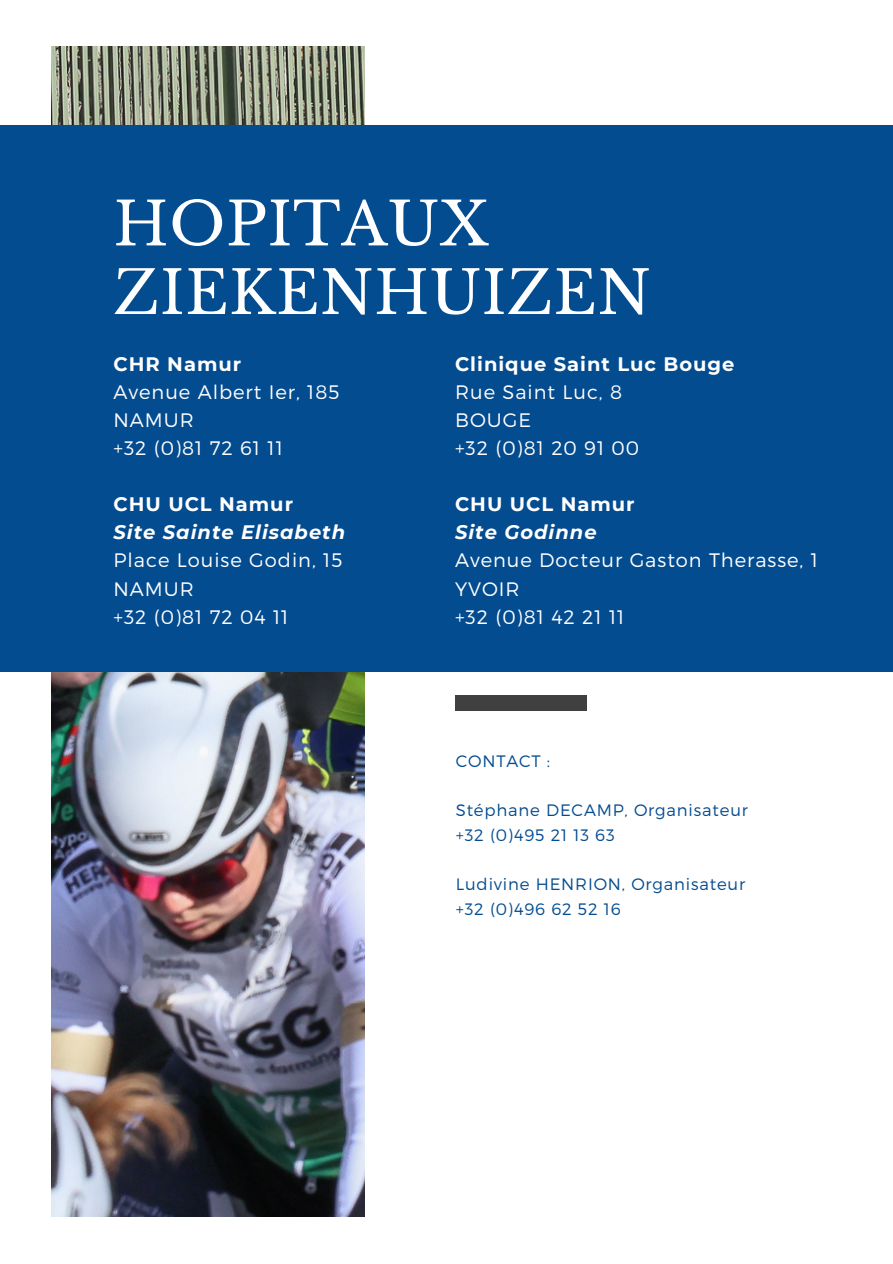
<style>
.page{position:relative;width:893px;height:1264px;background:#fff}
.page>*{position:absolute;margin:0;border:0;box-sizing:border-box;transform-origin:0 0}
.t1{font:59.55px "Libre Baskerville";letter-spacing:.01em;color:#fff}
.t2{font:300 19.5px "Montserrat";letter-spacing:.05em;color:#fff}
.t3{font:700 19.5px "Montserrat";letter-spacing:.05em;color:#fff}
.t4{font:italic 700 19.5px "Montserrat";letter-spacing:.05em;color:#fff}
.t5{font:300 16.5px "Montserrat";letter-spacing:.05em;color:#044c90}
</style>
<div class="page">
<img style="left:51px;top:46px;width:314px;height:1170px">
<div style="left:0;top:125px;width:892px;height:546px;background:#044c90"></div>
<div style="left:455px;top:696px;width:131px;height:14px;background:#404040"></div>
<p class="t1" style="left:113px;top:188px;width:376px">HOPITAUX</p>
<p class="t1" style="left:113px;top:256px;width:539px">ZIEKENHUIZEN</p>
<p class="t3" style="left:113px;top:352px;width:129px">CHR Namur</p>
<p class="t2" style="left:113px;top:379px;width:227px">Avenue Albert Ier, 185</p>
<p class="t2" style="left:113px;top:407px;width:82px">NAMUR</p>
<p class="t2" style="left:113px;top:435px;width:171px">+32 (0)81 72 61 11</p>
<p class="t3" style="left:113px;top:492px;width:181px">CHU UCL Namur</p>
<p class="t4" style="left:113px;top:520px;width:233px">Site Sainte Elisabeth</p>
<p class="t2" style="left:113px;top:548px;width:230px">Place Louise Godin, 15</p>
<p class="t2" style="left:113px;top:576px;width:82px">NAMUR</p>
<p class="t2" style="left:113px;top:604px;width:176px">+32 (0)81 72 04 11</p>
<p class="t3" style="left:455px;top:352px;width:281px">Clinique Saint Luc Bouge</p>
<p class="t2" style="left:455px;top:379px;width:168px">Rue Saint Luc, 8</p>
<p class="t2" style="left:455px;top:407px;width:77px">BOUGE</p>
<p class="t2" style="left:455px;top:435px;width:185px">+32 (0)81 20 91 00</p>
<p class="t3" style="left:455px;top:492px;width:181px">CHU UCL Namur</p>
<p class="t4" style="left:455px;top:520px;width:143px">Site Godinne</p>
<p class="t2" style="left:455px;top:548px;width:364px">Avenue Docteur Gaston Therasse, 1</p>
<p class="t2" style="left:455px;top:576px;width:66px">YVOIR</p>
<p class="t2" style="left:455px;top:604px;width:171px">+32 (0)81 42 21 11</p>
<p class="t5" style="left:455px;top:750px;width:96px">CONTACT :</p>
<p class="t5" style="left:455px;top:799px;width:294px">Stéphane DECAMP, Organisateur</p>
<p class="t5" style="left:455px;top:824px;width:160px">+32 (0)495 21 13 63</p>
<p class="t5" style="left:455px;top:873px;width:291px">Ludivine HENRION, Organisateur</p>
<p class="t5" style="left:455px;top:898px;width:166px">+32 (0)496 62 52 16</p>
</div>
